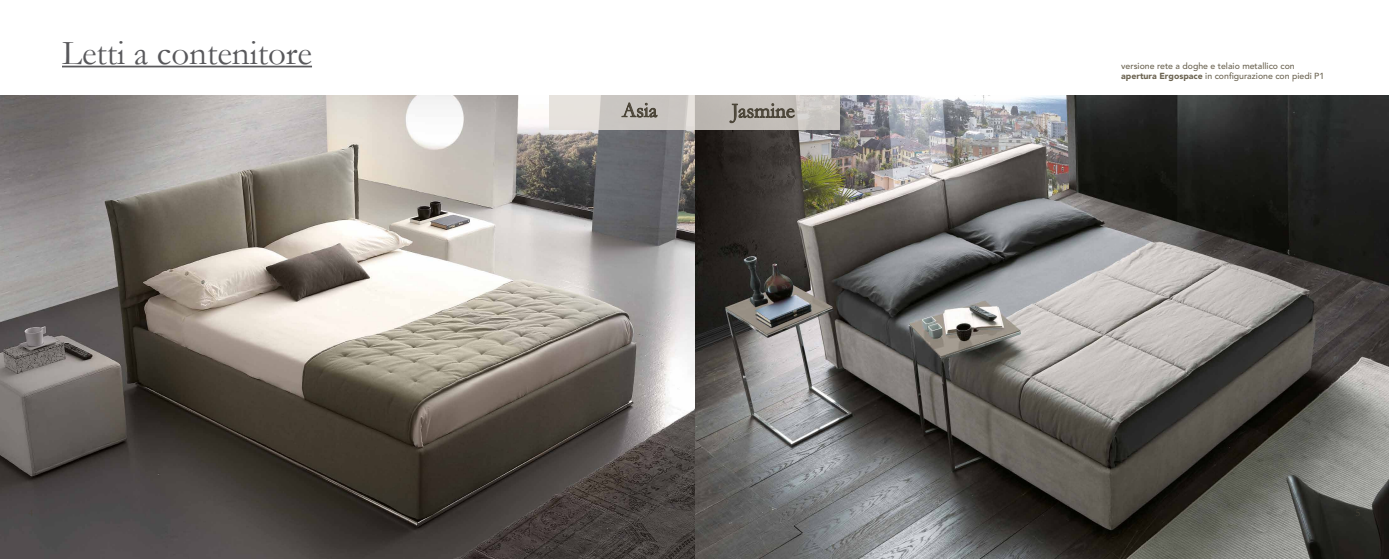
<style>
.page{position:relative;width:1389px;height:559px;background:#fff}
.page>*{position:absolute;margin:0;border:0;box-sizing:border-box;transform-origin:0 0}
.t1{font:35px "Garamond";color:#58585b}
.t2{font:21px "Garamond";color:#4a4437}
.t3{font:500 8.75px/10.5px "Avenir LT Std";color:#6c6452}
.s1{font-weight:900}
</style>
<div class="page">
<img style="left:0;top:95px;width:1389px;height:463px">
<hr style="left:62px;top:66px;width:250px;height:1px;background:#58585b">
<svg style="left:549px;top:95px;width:145px;height:35px;background:#d5d1cd"></svg>
<svg style="left:694px;top:95px;width:146px;height:35px;background:#c4bfba"></svg>
<svg style="left:622px;top:103px;width:35px;height:14px"></svg>
<svg style="left:730px;top:104px;width:64px;height:19px"></svg>
<h1 class="t1" style="left:62px;top:29px;width:252px">Letti a contenitore</h1>
<h2 class="t2" style="left:622px;top:96px;width:37px">Asia</h2>
<h2 class="t2" style="left:732px;top:96px;width:65px">Jasmine</h2>
<p class="t3" style="left:1121px;top:61px;width:205px">versione rete a doghe e telaio metallico con <span class="s1">apertura Ergospace</span> in configurazione con piedi P1</p>
</div>
